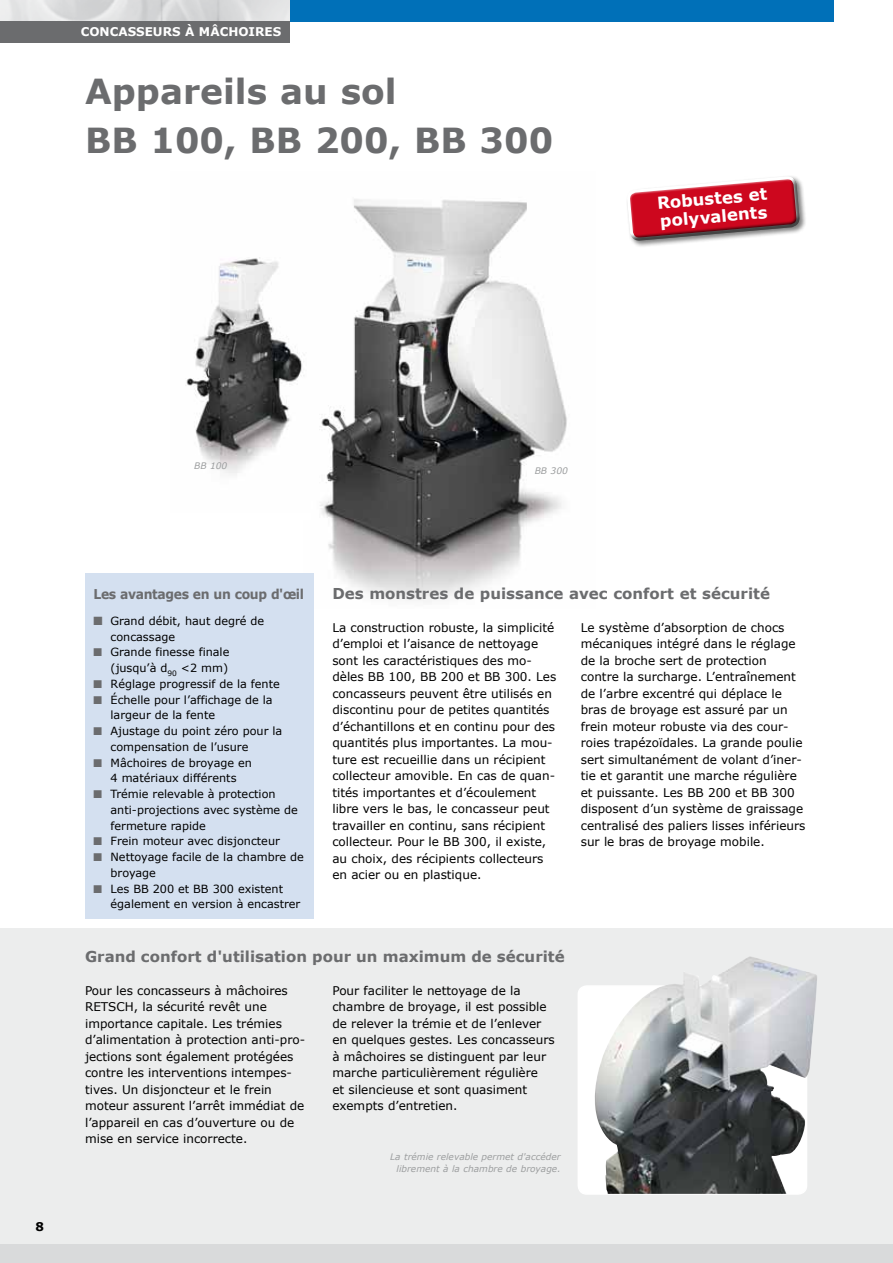
<style>
.page{position:relative;width:893px;height:1263px;background:#fff}
.page>*{position:absolute;margin:0;border:0;box-sizing:border-box;transform-origin:0 0}
.t1{font:700 34.5px/49.5px "Verdana";color:#6b6c6e}
.t2{font:700 16.5px/18px "Verdana";color:#fff}
.t3{font:700 15px "Verdana";color:#6b6c6e}
.t4{font:700 13.5px "Verdana";letter-spacing:-.03em;color:#6b6c6e;scale:.92 1}
.t5{font:12px/16.5px "Verdana";color:#000}
.t6{font:700 12px "Verdana";color:#fff}
.t7{font:700 12px "Verdana";color:#000}
.t8{font:11.25px/15.8px "Verdana";color:#000}
.t9{font:italic 9px/12px "Verdana";color:#9c9e9f;text-align:right}
.s1{color:#6b6c6e}
</style>
<div class="page">
<img style="left:313px;top:199px;width:254px;height:409px">
<img style="left:186px;top:257px;width:118px;height:217px">
<div style="left:0;top:929px;width:893px;height:334px;background:#eceded"></div>
<div style="left:289px;top:0;width:544px;height:21px;background:#0070b8"></div>
<img style="left:0;top:0;width:289px;height:21px">
<div style="left:0;top:21px;width:289px;height:22px;background:#6b6c6e"></div>
<div style="left:0;top:1244px;width:893px;height:19px;background:#d9dadb"></div>
<div style="left:85px;top:573px;width:228px;height:345px;background:#d4e0f0"></div>
<div style="left:626px;top:175px;width:181px;height:73px;background:#000;opacity:.5"></div>
<svg style="left:626px;top:175px;width:175px;height:67px"></svg>
<div style="left:578px;top:986px;width:228px;height:208px;background:#fff;border-radius:9px"></div>
<img style="left:589px;top:956px;width:228px;height:238px">
<p class="t6" style="left:81px;top:24px;width:202px">CONCASSEURS À MÂCHOIRES</p>
<h1 class="t1" style="left:85px;top:65px;width:470px">Appareils au sol<br>BB 100, BB 200, BB 300</h1>
<h2 class="t2" style="left:656px;top:194px;width:112px;rotate:-5deg">Robustes et polyvalents</h2>
<p class="t9" style="left:194px;top:460px;width:34px">BB 100</p>
<p class="t9" style="left:535px;top:465px;width:34px">BB 300</p>
<p class="t7" style="left:36px;top:1219px;width:10px">8</p>
<p class="t4" style="left:94px;top:585px;width:230px">Les avantages en un coup d'œil</p>
<p class="t8" style="left:111px;top:613px;width:155px;text-indent:-17px"><span class="s1">■</span> Grand débit, haut degré de concassage</p>
<p class="t8" style="left:94px;top:644px;width:137px;text-align:right"><span class="s1">■</span> Grande finesse finale (jusqu’à d<sub>90</sub> &lt;2 mm)</p>
<p class="t8" style="left:94px;top:676px;width:188px"><span class="s1">■</span> Réglage progressif de la fente</p>
<p class="t8" style="left:111px;top:691px;width:164px;text-indent:-17px"><span class="s1">■</span> Échelle pour l’affichage de la largeur de la fente</p>
<p class="t8" style="left:111px;top:723px;width:173px;text-indent:-17px"><span class="s1">■</span> Ajustage du point zéro pour la compensation de l’usure</p>
<p class="t8" style="left:94px;top:754px;width:160px;text-align:center"><span class="s1">■</span> Mâchoires de broyage en<br>4 matériaux différents</p>
<p class="t8" style="left:111px;top:786px;width:189px;text-indent:-17px"><span class="s1">■</span> Trémie relevable à protection anti-projections avec système de fermeture rapide</p>
<p class="t8" style="left:94px;top:833px;width:188px"><span class="s1">■</span> Frein moteur avec disjoncteur</p>
<p class="t8" style="left:111px;top:849px;width:195px;text-indent:-17px"><span class="s1">■</span> Nettoyage facile de la chambre de broyage</p>
<p class="t8" style="left:111px;top:880px;width:191px;text-indent:-17px"><span class="s1">■</span> Les BB 200 et BB 300 existent également en version à encastrer</p>
<p class="t3" style="left:332px;top:584px;width:439px">Des monstres de puissance avec confort et sécurité</p>
<p class="t5" style="left:332px;top:618px;width:225px">La construction robuste, la simplicité d’emploi et l’aisance de nettoyage sont les caractéristiques des mo&shy;dèles BB 100, BB 200 et BB 300. Les concasseurs peuvent être utilisés en discontinu pour de petites quantités d’échantillons et en continu pour des quantités plus importantes. La mou&shy;ture est recueillie dans un récipient collecteur amovible. En cas de quan&shy;tités importantes et d’écoulement libre vers le bas, le concasseur peut travailler en continu, sans récipient collecteur. Pour le BB 300, il existe, au choix, des récipients collecteurs en acier ou en plastique.</p>
<p class="t5" style="left:581px;top:618px;width:226px">Le système d’absorption de chocs mécaniques intégré dans le réglage de la broche sert de protection contre la surcharge. L’entraînement de l’arbre excentré qui déplace le bras de broyage est assuré par un frein moteur robuste via des cour&shy;roies trapézoïdales. La grande poulie sert simultanément de volant d’iner&shy;tie et garantit une marche régulière et puissante. Les BB 200 et BB 300 disposent d’un système de graissage centralisé des paliers lisses inférieurs sur le bras de broyage mobile.</p>
<p class="t3" style="left:85px;top:947px;width:481px">Grand confort d'utilisation pour un maximum de sécurité</p>
<p class="t5" style="left:332px;top:981px;width:224px">Pour faciliter le nettoyage de la chambre de broyage, il est possible de relever la trémie et de l’enlever en quelques gestes. Les concasseurs à mâchoires se distinguent par leur marche particulièrement régulière<br>et silencieuse et sont quasiment exempts d’entretien.</p>
<p class="t5" style="left:85px;top:981px;width:222px">Pour les concasseurs à mâchoires RETSCH, la sécurité revêt une importance capitale. Les trémies d’alimentation à protection anti-pro&shy;jections sont également protégées contre les interventions intempes&shy;tives. Un disjoncteur et le frein moteur assurent l’arrêt immédiat de l’appareil en cas d’ouverture ou de mise en service incorrecte.</p>
<p class="t9" style="left:390px;top:1151px;width:172px">La trémie relevable permet d'accéder librement à la chambre de broyage.</p>
</div>
